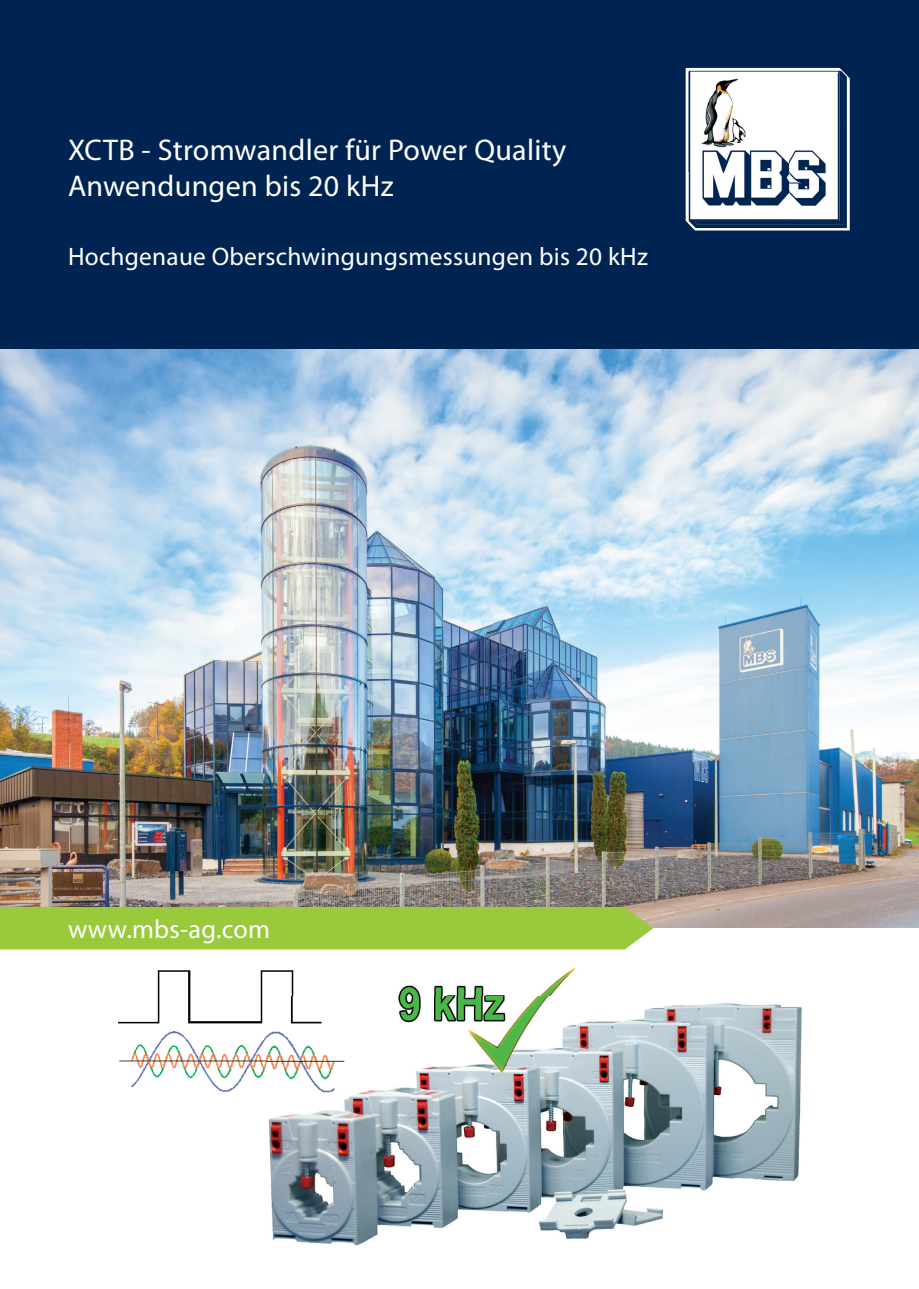
<style>
.page{position:relative;width:919px;height:1289px;background:#fff}
.page>*{position:absolute;margin:0;border:0;box-sizing:border-box;transform-origin:0 0}
.t1{font:30px/36px "Myriad Pro";letter-spacing:.01em;color:#fff}
.t2{font:26.25px "Myriad Pro";letter-spacing:.01em;color:#fff}
.t3{font:25.35px "Myriad Pro";letter-spacing:.01em;color:#fff}
</style>
<div class="page">
<img style="left:0;top:348px;width:918px;height:579px">
<div style="left:0;top:0;width:918px;height:348px;background:#002451"></div>
<svg style="left:685px;top:68px;width:164px;height:162px;background:#cdd3dc"></svg>
<img style="left:688px;top:71px;width:158px;height:52px">
<img style="left:794px;top:123px;width:52px;height:105px">
<img style="left:688px;top:221px;width:106px;height:7px">
<img style="left:688px;top:73px;width:151px;height:148px">
<div style="left:0;top:907px;width:653px;height:42px;background:#99ca3b"></div>
<img style="left:268px;top:1003px;width:534px;height:243px">
<img style="left:118px;top:970px;width:176px;height:122px">
<img style="left:266px;top:996px;width:82px;height:96px">
<img style="left:378px;top:967px;width:199px;height:109px">
<p class="t1" style="left:68px;top:131px;width:500px">XCTB - Stromwandler für Power Quality<br>Anwendungen bis 20 kHz</p>
<p class="t3" style="left:68px;top:241px;width:581px">Hochgenaue Oberschwingungsmessungen bis 20 kHz</p>
<p class="t2" style="left:68px;top:912px;width:203px">www.mbs-ag.com</p>
</div>
